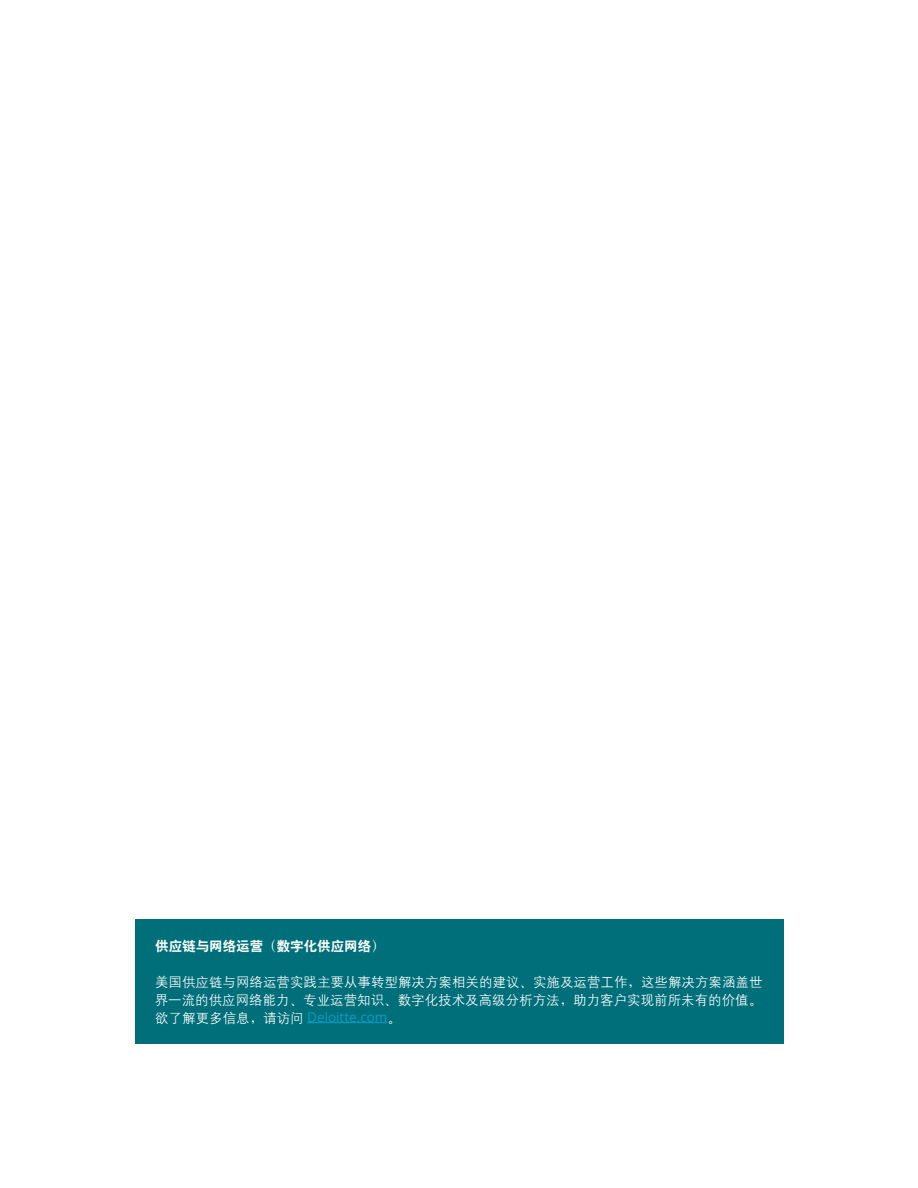
<style>
.page{position:relative;width:918px;height:1188px;background:#fff}
.page>*{position:absolute;margin:0;border:0;box-sizing:border-box;transform-origin:0 0}
.t1{font:13.5px/18px "H Yg 2 gj";color:#fff}
.t2{font:13.5px "Open Sans";color:#059ec9}
.t3{font:13.5px "H Yb 2 gj";color:#fff}
.s1{font-family:"H Ya 6 gj"}
.s2{font-family:"H Yg 2 gj";color:#fff}
.s3{font-family:"H Ya 6 gj";color:#fff}
</style>
<div class="page">
<div style="left:135px;top:919px;width:648px;height:124px;background:#006f79"></div>
<hr style="left:307px;top:1022px;width:80px;height:1px;background:#059ec9">
<p class="t3" style="left:155px;top:939px;width:231px">供应链与网络运营<span class="s1">（</span>数字化供应网络<span class="s1">）</span></p>
<p class="t1" style="left:155px;top:973px;width:609px">美国供应链与网络运营实践主要从事转型解决方案相关的建议<span class="s1">、</span>实施及运营工作<span class="s1">，</span>这些解决方案涵盖世界一流的供应网络能力<span class="s1">、</span>专业运营知识<span class="s1">、</span>数字化技术及高级分析方法<span class="s1">，</span>助力客户实现前所未有的价值<span class="s1">。</span></p>
<p class="t2" style="left:155px;top:1008px;width:247px"><span class="s2">欲了解更多信息</span><span class="s3">，</span><span class="s2">请访问</span> Deloitte.com<span class="s3">。</span></p>
</div>
